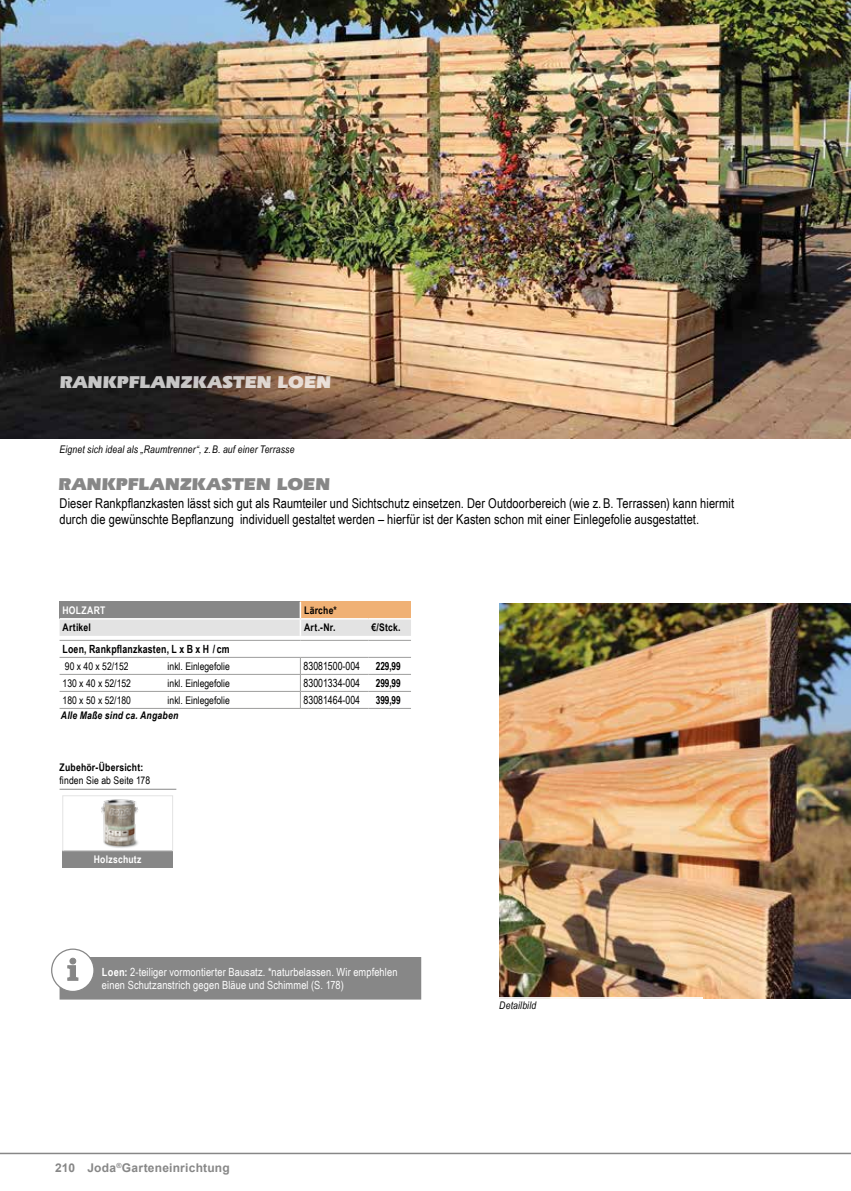
<style>
.page{position:relative;width:851px;height:1191px;background:#fff}
.page>*{position:absolute;margin:0;border:0;box-sizing:border-box;transform-origin:0 0}
.t1{font:900 18px "Eras IT Cby BT";letter-spacing:.02em;color:#fff}
.t2{font:900 18px "Eras IT Cby BT";letter-spacing:.02em;color:#878787}
.t3{font:13.5px/16.2px "Arial Narrow";letter-spacing:.005em;color:#000}
.t4{font:700 12px "Arial";letter-spacing:.015em;color:#878787}
.t5{font:11.25px/13.5px "Arial Narrow";letter-spacing:.015em;color:#fff}
.t6{font:11.25px "Arial Narrow";color:#000;scale:.95 1}
.t7{font:700 11.25px "Arial Narrow";letter-spacing:.015em;color:#000;scale:.95 1}
.t8{font:700 11.25px "Arial Narrow";letter-spacing:.015em;color:#000;scale:.9 1}
.t9{font:10.5px "Arial Narrow";color:#000}
.t10{font:italic 10.5px "Arial Narrow";letter-spacing:.015em;color:#000}
.t11{font:700 10.5px "Arial Narrow";letter-spacing:.02em;color:#000}
.t12{font:italic 700 10.5px "Arial Narrow";letter-spacing:.02em;color:#000}
.t13{font:700 10.5px "Arial Narrow";letter-spacing:.025em;color:#fff}
.s1{font-weight:700}
</style>
<div class="page">
<hr style="left:0;top:1152px;width:850px;height:2px;background:#878787">
<img style="left:0;top:0;width:850px;height:438px">
<img style="left:499px;top:603px;width:351px;height:396px">
<hr style="left:60px;top:640px;width:240px;height:1px;background:#9d9d9c">
<hr style="left:300px;top:640px;width:68px;height:1px;background:#9d9d9c">
<hr style="left:368px;top:640px;width:43px;height:1px;background:#9d9d9c">
<hr style="left:60px;top:657px;width:240px;height:1px;background:#9d9d9c">
<hr style="left:60px;top:674px;width:240px;height:1px;background:#9d9d9c">
<hr style="left:60px;top:691px;width:240px;height:1px;background:#9d9d9c">
<hr style="left:60px;top:708px;width:240px;height:1px;background:#9d9d9c">
<hr style="left:300px;top:657px;width:68px;height:1px;background:#9d9d9c">
<hr style="left:300px;top:674px;width:68px;height:1px;background:#9d9d9c">
<hr style="left:300px;top:691px;width:68px;height:1px;background:#9d9d9c">
<hr style="left:300px;top:708px;width:68px;height:1px;background:#9d9d9c">
<svg style="left:300px;top:657px;width:1px;height:51px"></svg>
<hr style="left:368px;top:657px;width:43px;height:1px;background:#9d9d9c">
<hr style="left:368px;top:674px;width:43px;height:1px;background:#9d9d9c">
<hr style="left:368px;top:691px;width:43px;height:1px;background:#9d9d9c">
<hr style="left:368px;top:708px;width:43px;height:1px;background:#9d9d9c">
<svg style="left:60px;top:602px;width:351px;height:34px;background:#c7bdb4"></svg>
<hr style="left:60px;top:618px;width:240px;height:1px;background:#fff">
<hr style="left:300px;top:618px;width:68px;height:1px;background:#fff">
<hr style="left:368px;top:618px;width:43px;height:1px;background:#fff">
<hr style="left:60px;top:789px;width:116px;height:1px;background:#878787">
<img style="left:101px;top:799px;width:38px;height:49px">
<div style="left:62px;top:851px;width:111px;height:17px;background:#878787"></div>
<div style="left:62px;top:795px;width:111px;height:56px;border:1px solid #e3e3e3"></div>
<div style="left:60px;top:957px;width:360px;height:41px;background:#878787"></div>
<div style="left:60px;top:957px;width:361px;height:42px;border:2px solid #878787"></div>
<div style="left:499px;top:997px;width:203px;height:23px;background:#fff"></div>
<div style="left:52px;top:949px;width:42px;height:42px;background:#fff;border-radius:50%"></div>
<div style="left:51px;top:948px;width:44px;height:44px;border:1px solid #878787;border-radius:50%"></div>
<svg style="left:67px;top:957px;width:12px;height:24px"></svg>
<h1 class="t1" style="left:60px;top:371px;width:273px">RANKPFLANZKASTEN LOEN</h1>
<p class="t10" style="left:60px;top:441px;width:236px">Eignet sich ideal als „Raumtrenner“, z.B. auf einer Terrasse</p>
<h1 class="t2" style="left:59px;top:473px;width:273px">RANKPFLANZKASTEN LOEN</h1>
<p class="t3" style="left:60px;top:494px;width:676px">Dieser Rankpflanzkasten lässt sich gut als Raumteiler und Sichtschutz einsetzen. Der Outdoorbereich (wie z.B. Terrassen) kann hiermit durch die gewünschte Bepflanzung individuell gestaltet werden – hierfür ist der Kasten schon mit einer Einlegefolie ausgestattet.</p>
<p class="t13" style="left:63px;top:602px;width:44px">HOLZART</p>
<p class="t11" style="left:304px;top:602px;width:34px">Lärche*</p>
<p class="t11" style="left:63px;top:620px;width:30px">Artikel</p>
<p class="t11" style="left:304px;top:620px;width:33px">Art.-Nr.</p>
<p class="t11" style="left:371px;top:620px;width:31px">€/Stck.</p>
<p class="t7" style="left:63px;top:640px;width:177px">Loen, Rankpflanzkasten, L x B x H /cm</p>
<p class="t9" style="left:65px;top:658px;width:65px">90 x 40 x 52/152</p>
<p class="t9" style="left:168px;top:658px;width:64px">inkl. Einlegefolie</p>
<p class="t6" style="left:303px;top:657px;width:61px">83081500-004</p>
<p class="t8" style="left:376px;top:657px;width:29px">229,99</p>
<p class="t9" style="left:63px;top:675px;width:70px">130 x 40 x 52/152</p>
<p class="t9" style="left:168px;top:675px;width:64px">inkl. Einlegefolie</p>
<p class="t6" style="left:303px;top:674px;width:61px">83001334-004</p>
<p class="t8" style="left:376px;top:674px;width:29px">299,99</p>
<p class="t9" style="left:63px;top:692px;width:70px">180 x 50 x 52/180</p>
<p class="t9" style="left:168px;top:692px;width:64px">inkl. Einlegefolie</p>
<p class="t6" style="left:303px;top:691px;width:61px">83081464-004</p>
<p class="t8" style="left:376px;top:691px;width:29px">399,99</p>
<p class="t12" style="left:61px;top:707px;width:119px">Alle Maße sind ca. Angaben</p>
<p class="t11" style="left:60px;top:759px;width:85px">Zubehör-Übersicht:</p>
<p class="t9" style="left:60px;top:772px;width:92px">finden Sie ab Seite 178</p>
<p class="t13" style="left:94px;top:851px;width:49px">Holzschutz</p>
<p class="t5" style="left:102px;top:964px;width:297px"><span class="s1">Loen:</span> 2-teiliger vormontierter Bausatz. *naturbelassen. Wir empfehlen einen Schutzanstrich gegen Bläue und Schimmel (S. 178)</p>
<p class="t4" style="left:55px;top:1160px;width:176px">210 Joda<sup>®</sup>Garteneinrichtung</p>
<p class="t10" style="left:499px;top:998px;width:39px">Detailbild</p>
</div>
